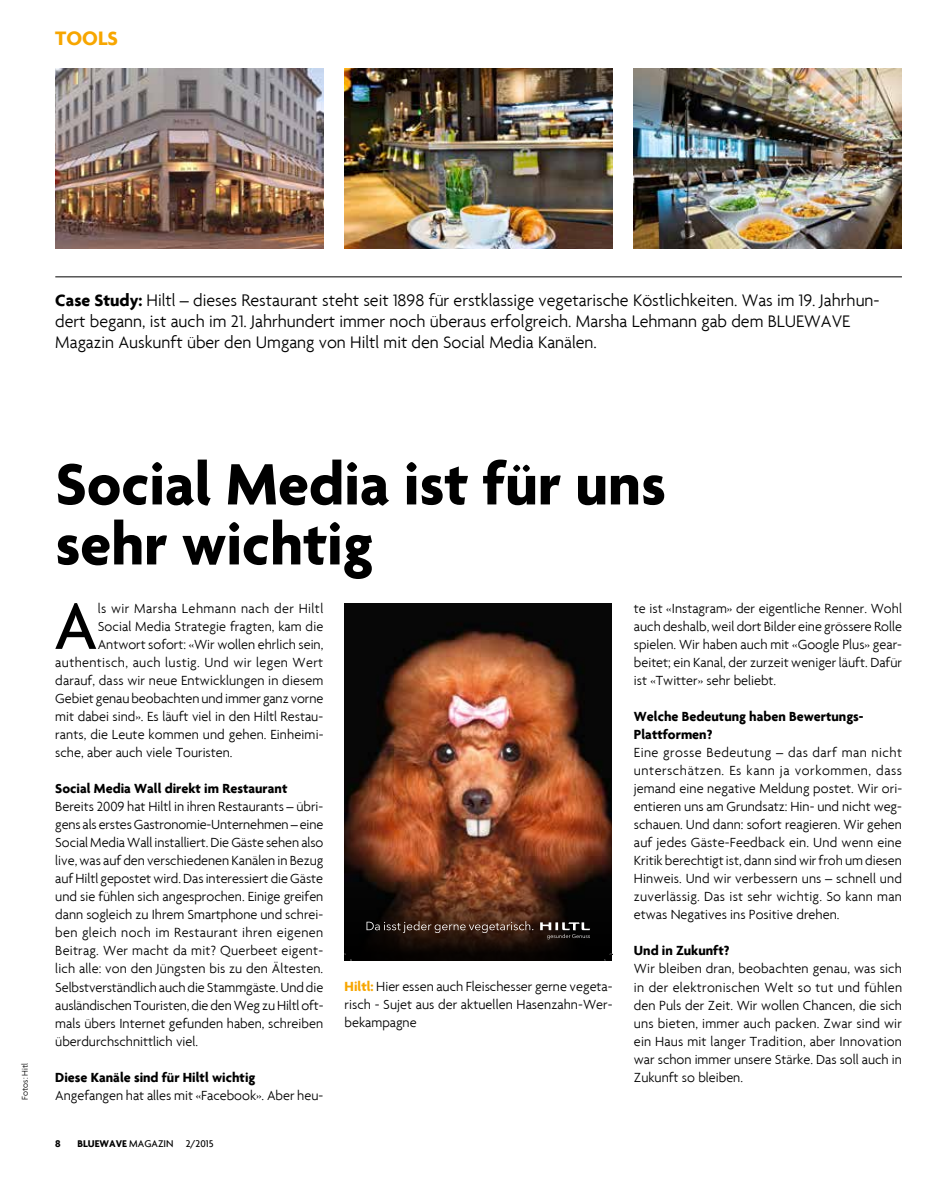
<style>
.page{position:relative;width:936px;height:1191px;background:#fff}
.page>*{position:absolute;margin:0;border:0;box-sizing:border-box;transform-origin:0 0}
.t1{font:500 70.8px "Agenda";color:#000}
.t2{font:700 63px/60px "Agenda";color:#000}
.t3{font:700 21px "Agenda";color:#f7a600}
.t4{font:300 18px/21px "Agenda";color:#000}
.t5{font:300 14.25px/18px "Agenda";color:#000;text-align:justify}
.t6{font:700 14.25px/18px "Agenda";color:#000}
.t7{font:300 14.25px "Agenda";letter-spacing:.025em;color:#000}
.t8{font:300 14.25px "Agenda";letter-spacing:.03em;color:#000}
.t9{font:500 10.5px "Agenda";color:#000}
.t10{font:700 10.5px "Agenda";color:#000}
.t11{font:300 9px "Agenda";color:#000}
.s1{font-weight:700}
.s2{font-weight:700;color:#f7a600}
</style>
<div class="page">
<hr style="left:55px;top:276px;width:846px;height:1px;background:#000">
<img style="left:344px;top:603px;width:268px;height:271px">
<svg style="left:344px;top:874px;width:268px;height:86px;background:#2f180e"></svg>
<svg style="left:366px;top:921px;width:167px;height:12px;background:#513d33"></svg>
<svg style="left:540px;top:922px;width:50px;height:17px"></svg>
<svg style="left:344px;top:953px;width:7px;height:7px"></svg>
<svg style="left:604px;top:953px;width:8px;height:7px"></svg>
<img style="left:634px;top:68px;width:267px;height:180px">
<img style="left:344px;top:68px;width:268px;height:180px">
<img style="left:55px;top:68px;width:268px;height:180px">
<h3 class="t3" style="left:55px;top:25px;width:64px">TOOLS</h3>
<p class="t4" style="left:55px;top:290px;width:825px"><span class="s1">Case Study:</span> Hiltl – dieses Restaurant steht seit 1898 für erstklassige vegetarische Köstlichkeiten. Was im 19. Jahrhun&shy;dert begann, ist auch im 21. Jahrhundert immer noch überaus erfolgreich. Marsha Lehmann gab dem BLUEWAVE<br>Magazin Auskunft über den Umgang von Hiltl mit den Social Media Kanälen.</p>
<p class="t11" style="left:20px;top:1099px;width:38px;rotate:-90deg">Fotos: Hitl</p>
<h2 class="t2" style="left:55px;top:452px;width:612px">Social Media ist für uns sehr wichtig</h2>
<h1 class="t1" style="left:54px;top:583px;width:45px">A</h1>
<p class="t8" style="left:98px;top:600px;width:227px">ls wir Marsha Lehmann nach der Hiltl</p>
<p class="t5" style="left:634px;top:599px;width:269px">te ist «Instagram» der eigentliche Renner. Wohl auch deshalb, weil dort Bilder eine grössere Rolle spielen. Wir haben auch mit «Google Plus» gear&shy;beitet; ein Kanal, der zurzeit weniger läuft. Dafür ist «Twitter» sehr beliebt.</p>
<p class="t6" style="left:634px;top:707px;width:231px">Welche Bedeutung haben Bewertungs-<br>Plattformen?</p>
<p class="t5" style="left:634px;top:743px;width:270px">Eine grosse Bedeutung – das darf man nicht unterschätzen. Es kann ja vorkommen, dass jemand eine negative Meldung postet. Wir ori&shy;entieren uns am Grundsatz: Hin- und nicht weg&shy;schauen. Und dann: sofort reagieren. Wir gehen auf jedes Gäste-Feedback ein. Und wenn eine Kritik berechtigt ist, dann sind wir froh um diesen Hinweis. Und wir verbessern uns – schnell und zuverlässig. Das ist sehr wichtig. So kann man etwas Negatives ins Positive drehen.</p>
<p class="t6" style="left:634px;top:941px;width:97px">Und in Zukunft?</p>
<p class="t5" style="left:634px;top:959px;width:270px">Wir bleiben dran, beobachten genau, was sich in der elektronischen Welt so tut und fühlen den Puls der Zeit. Wir wollen Chancen, die sich uns bieten, immer auch packen. Zwar sind wir ein Haus mit langer Tradition, aber Innovation war schon immer unsere Stärke. Das soll auch in Zukunft so bleiben.</p>
<p class="t5" style="left:98px;top:617px;width:227px">Social Media Strategie fragten, kam die</p>
<p class="t5" style="left:98px;top:635px;width:227px">Antwort sofort: «Wir wollen ehrlich sein,</p>
<p class="t7" style="left:55px;top:654px;width:269px">authentisch, auch lustig. Und wir legen Wert</p>
<p class="t5" style="left:55px;top:671px;width:269px">darauf, dass wir neue Entwicklungen in diesem</p>
<p class="t5" style="left:55px;top:689px;width:269px">Gebiet genau beobachten und immer ganz vorne</p>
<p class="t5" style="left:55px;top:707px;width:269px">mit dabei sind». Es läuft viel in den Hiltl Restau-</p>
<p class="t5" style="left:55px;top:725px;width:270px">rants, die Leute kommen und gehen. Einheimi-</p>
<p class="t5" style="left:55px;top:743px;width:179px">sche, aber auch viele Touristen.</p>
<p class="t6" style="left:55px;top:779px;width:234px">Social Media Wall direkt im Restaurant</p>
<p class="t5" style="left:55px;top:797px;width:270px">Bereits 2009 hat Hiltl in ihren Restaurants – übri&shy;gens als erstes Gastronomie-Unternehmen – eine Social Media Wall installiert. Die Gäste sehen also live, was auf den verschiedenen Kanälen in Bezug auf Hiltl gepostet wird. Das interessiert die Gäste und sie fühlen sich angesprochen. Einige greifen dann sogleich zu Ihrem Smartphone und schrei&shy;ben gleich noch im Restaurant ihren eigenen Beitrag. Wer macht da mit? Querbeet eigent&shy;lich alle: von den Jüngsten bis zu den Ältesten.<br>Selbstverständlich auch die Stammgäste. Und die ausländischen Touristen, die den Weg zu Hiltl oft&shy;mals übers Internet gefunden haben, schreiben überdurchschnittlich viel.</p>
<p class="t6" style="left:55px;top:1067px;width:201px">Diese Kanäle sind für Hiltl wichtig</p>
<p class="t5" style="left:55px;top:1085px;width:269px">Angefangen hat alles mit «Facebook». Aber heu-</p>
<p class="t5" style="left:344px;top:977px;width:269px"><span class="s2">Hiltl:</span> Hier essen auch Fleischesser gerne vegeta&shy;risch - Sujet aus der aktuellen Hasenzahn-Wer&shy;bekampagne</p>
<p class="t10" style="left:55px;top:1137px;width:7px">8</p>
<p class="t9" style="left:77px;top:1137px;width:137px"><span class="s1">BLUEWAVE</span> MAGAZIN 2/2015</p>
</div>
